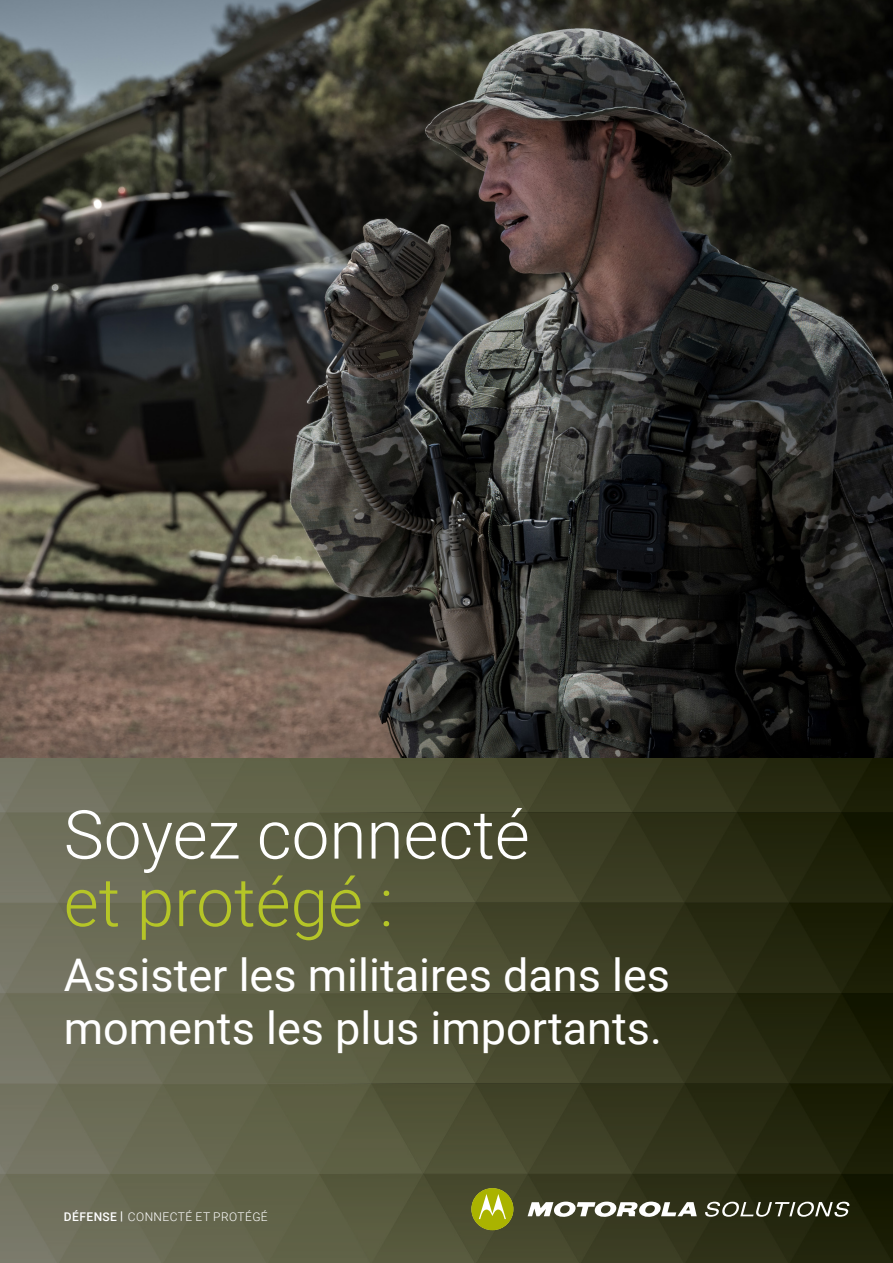
<style>
.page{position:relative;width:893px;height:1263px;background:#fff}
.page>*{position:absolute;margin:0;border:0;box-sizing:border-box;transform-origin:0 0}
.t1{font:300 67.5px/67.5px "Roboto";color:#fff}
.t2{font:45px/52.5px "Roboto";color:#fff}
.t3{font:300 12px "Roboto";letter-spacing:.035em;color:#fff}
.s1{color:#b5c527}
.s2{font-weight:500}
</style>
<div class="page">
<div style="left:0;top:0;width:893px;height:1263px;background:linear-gradient(to right,#7c7d65,#1b1e03)"></div>
<svg style="left:528px;top:1201px;width:169px;height:17px"></svg>
<svg style="left:471px;top:1188px;width:42px;height:42px;background:#9fa627"></svg>
<svg style="left:705px;top:1202px;width:144px;height:15px"></svg>
<img style="left:0;top:0;width:893px;height:758px">
<p class="t1" style="left:64px;top:798px;width:467px">Soyez connecté <span class="s1">et protégé :</span></p>
<p class="t2" style="left:64px;top:947px;width:608px">Assister les militaires dans les moments les plus importants.</p>
<p class="t3" style="left:64px;top:1208px;width:205px"><span class="s2">DÉFENSE |</span> CONNECTÉ ET PROTÉGÉ</p>
</div>
